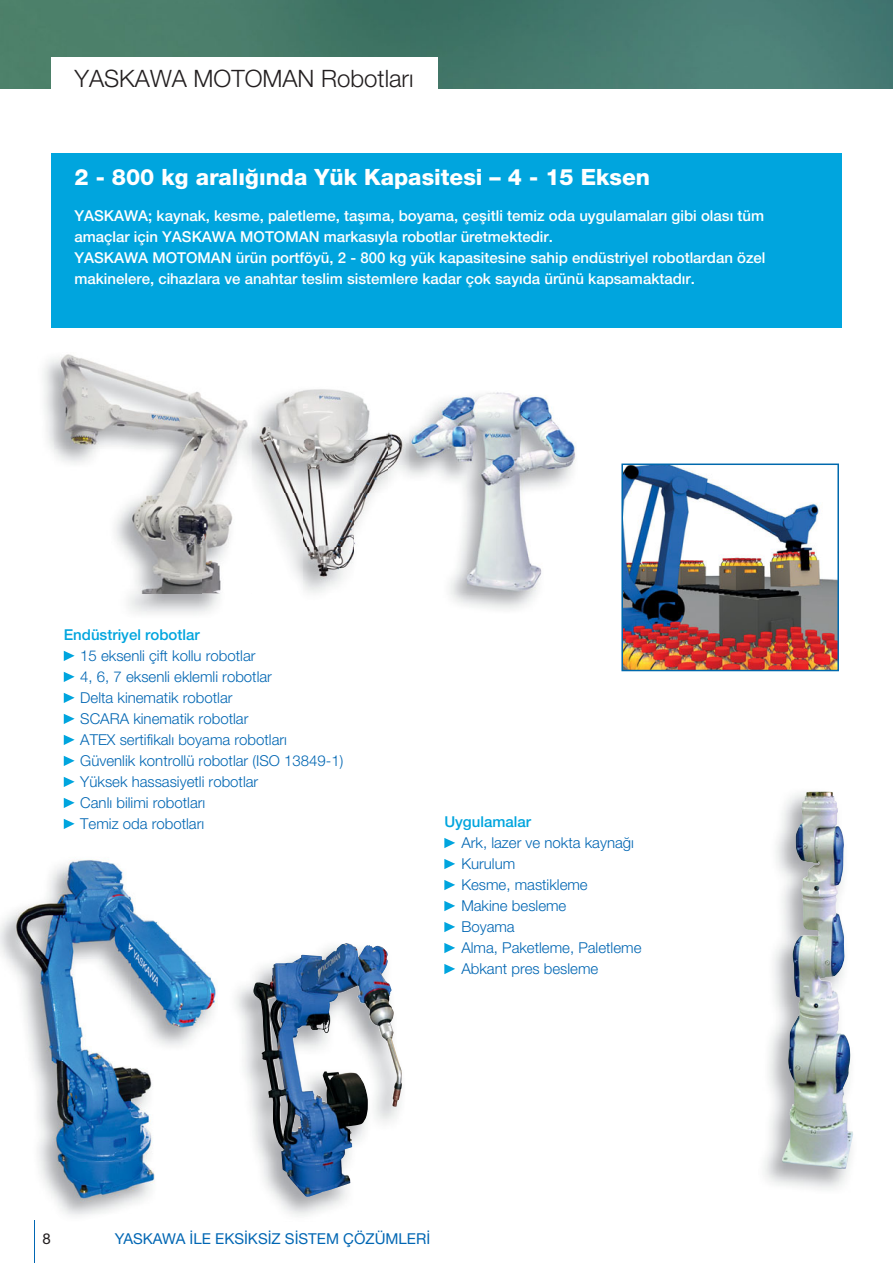
<style>
.page{position:relative;width:893px;height:1263px;background:#fff}
.page>*{position:absolute;margin:0;border:0;box-sizing:border-box;transform-origin:0 0}
.t1{font:300 24px "Helvetica Neue LT Pro";color:#231f20}
.t2{font:800 22.5px "Helvetica Neue LT Pro";color:#fff}
.t3{font:300 15px/21px "Helvetica Neue LT Pro";color:#0066b3}
.t4{font:500 15px/21px "Helvetica Neue LT Pro";color:#fff}
.t5{font:15px "Helvetica Neue LT Pro";color:#0066b3}
.t6{font:500 15px "Helvetica Neue LT Pro";color:#00a5de}
.t7{font:15px "Helvetica Neue LT Pro";color:#231f20}
</style>
<div class="page">
<div style="left:51px;top:153px;width:791px;height:175px;background:#00a5de"></div>
<img style="left:0;top:0;width:893px;height:88px">
<hr style="left:34px;top:1220px;width:1px;height:43px;background:#0066b3">
<svg style="left:444px;top:838px;width:11px;height:10px"></svg>
<svg style="left:444px;top:859px;width:11px;height:10px"></svg>
<svg style="left:444px;top:880px;width:11px;height:10px"></svg>
<svg style="left:444px;top:901px;width:11px;height:10px"></svg>
<svg style="left:444px;top:922px;width:11px;height:10px"></svg>
<svg style="left:444px;top:943px;width:11px;height:10px"></svg>
<svg style="left:444px;top:964px;width:11px;height:10px"></svg>
<div style="left:51px;top:57px;width:387px;height:47px;background:#fff"></div>
<img style="left:235px;top:943px;width:167px;height:274px">
<img style="left:253px;top:944px;width:115px;height:253px">
<img style="left:782px;top:792px;width:71px;height:377px">
<img style="left:251px;top:431px;width:1px;height:33px">
<img style="left:252px;top:440px;width:137px;height:153px">
<img style="left:252px;top:389px;width:137px;height:51px">
<img style="left:0;top:899px;width:217px;height:317px">
<img style="left:47px;top:859px;width:85px;height:40px">
<img style="left:405px;top:429px;width:5px;height:50px">
<img style="left:389px;top:430px;width:16px;height:56px">
<img style="left:410px;top:390px;width:167px;height:205px">
<img style="left:43px;top:359px;width:177px;height:255px">
<img style="left:250px;top:432px;width:1px;height:29px">
<img style="left:54px;top:354px;width:196px;height:239px">
<img style="left:624px;top:466px;width:212px;height:202px">
<div style="left:621px;top:463px;width:218px;height:208px;border:2px solid #0069ad"></div>
<svg style="left:64px;top:651px;width:11px;height:10px"></svg>
<svg style="left:64px;top:672px;width:11px;height:10px"></svg>
<svg style="left:64px;top:693px;width:11px;height:10px"></svg>
<svg style="left:64px;top:714px;width:11px;height:10px"></svg>
<svg style="left:64px;top:735px;width:11px;height:10px"></svg>
<svg style="left:64px;top:756px;width:11px;height:10px"></svg>
<svg style="left:64px;top:777px;width:11px;height:10px"></svg>
<svg style="left:64px;top:798px;width:11px;height:10px"></svg>
<svg style="left:64px;top:819px;width:11px;height:10px"></svg>
<h1 class="t1" style="left:74px;top:70px;width:341px">YASKAWA MOTOMAN Robotları</h1>
<h2 class="t2" style="left:74px;top:169px;width:577px">2 - 800 kg aralığında Yük Kapasitesi – 4 - 15 Eksen</h2>
<p class="t4" style="left:74px;top:207px;width:693px">YASKAWA; kaynak, kesme, paletleme, taşıma, boyama, çeşitli temiz oda uygulamaları gibi olası tüm amaçlar için YASKAWA MOTOMAN markasıyla robotlar üretmektedir.<br>YASKAWA MOTOMAN ürün portföyü, 2 - 800 kg yük kapasitesine sahip endüstriyel robotlardan özel makinelere, cihazlara ve anahtar teslim sistemlere kadar çok sayıda ürünü kapsamaktadır.</p>
<p class="t6" style="left:64px;top:629px;width:137px">Endüstriyel robotlar</p>
<p class="t3" style="left:80px;top:647px;width:265px">15 eksenli çift kollu robotlar<br>4, 6, 7 eksenli eklemli robotlar<br>Delta kinematik robotlar<br>SCARA kinematik robotlar<br>ATEX sertifikalı boyama robotları<br>Güvenlik kontrollü robotlar (ISO 13849-1)<br>Yüksek hassasiyetli robotlar<br>Canlı bilimi robotları<br>Temiz oda robotları</p>
<p class="t6" style="left:444px;top:816px;width:88px">Uygulamalar</p>
<p class="t3" style="left:461px;top:834px;width:182px">Ark, lazer ve nokta kaynağı<br>Kurulum<br>Kesme, mastikleme<br>Makine besleme<br>Boyama<br>Alma, Paketleme, Paletleme<br>Abkant pres besleme</p>
<p class="t7" style="left:43px;top:1233px;width:10px">8</p>
<p class="t5" style="left:115px;top:1233px;width:317px">YASKAWA İLE EKSİKSİZ SİSTEM ÇÖZÜMLERİ</p>
</div>
